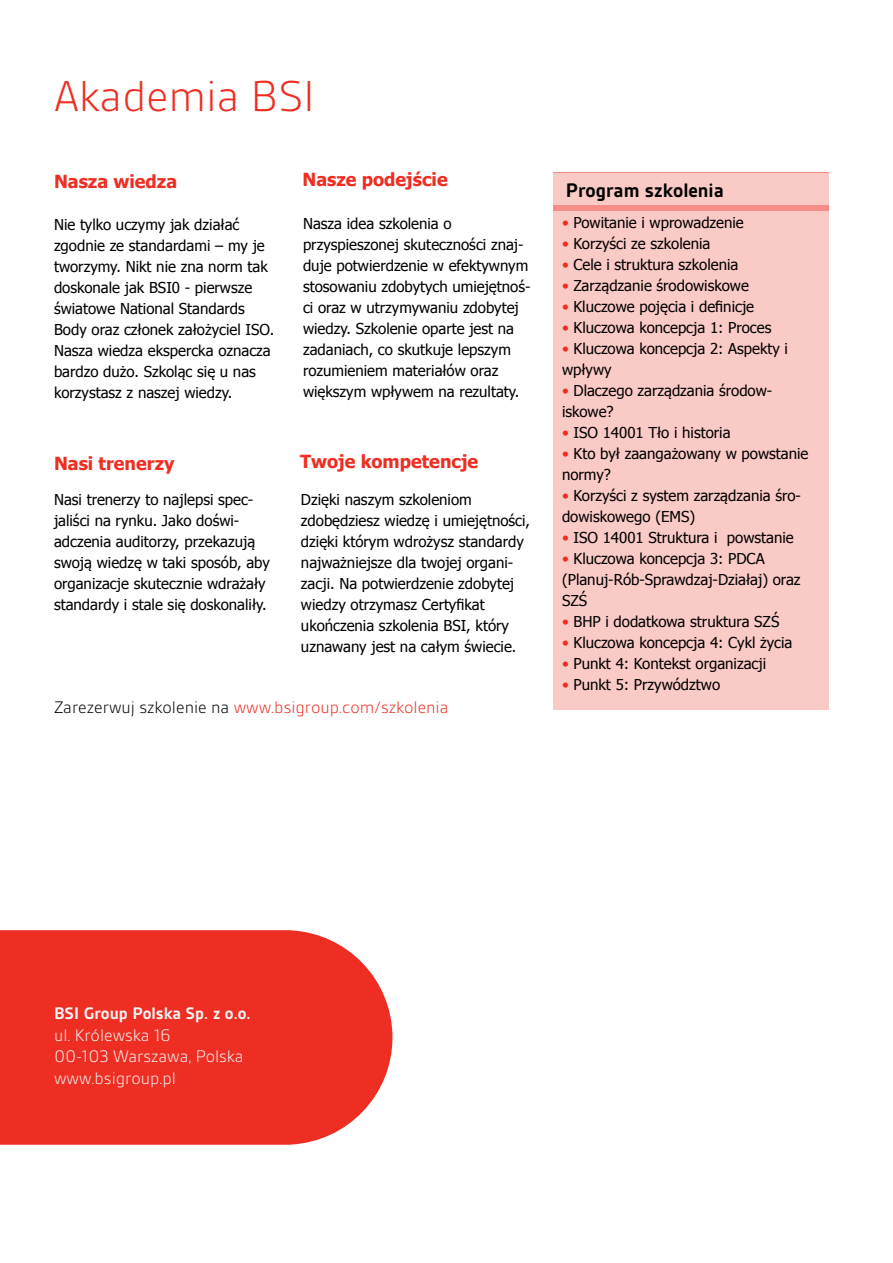
<style>
.page{position:relative;width:893px;height:1263px;background:#fff}
.page>*{position:absolute;margin:0;border:0;box-sizing:border-box;transform-origin:0 0}
.t1{font:300 46.5px "BSI Gesta";color:#ee2e22}
.t2{font:700 21px "BSI Gesta";color:#000}
.t3{font:700 18px "Tahoma";color:#ee2e22}
.t4{font:300 18px "BSI Gesta";color:#f2f3f4}
.t5{font:300 18px "BSI Gesta";color:#ee2e22}
.t6{font:700 18px "BSI Gesta";color:#f2f3f4}
.t7{font:15px/21px "Tahoma";color:#000}
.s1{color:#000}
.s2{color:#ee2e22}
</style>
<div class="page">
<div style="left:0;top:930px;width:392px;height:215px;background:#ee2e22"></div>
<div style="left:553px;top:173px;width:280px;height:31px;background:#facac7"></div>
<div style="left:553px;top:212px;width:276px;height:499px;background:#facac7"></div>
<p class="t1" style="left:54px;top:73px;width:262px">Akademia BSI</p>
<p class="t3" style="left:54px;top:169px;width:125px">Nasza wiedza</p>
<p class="t3" style="left:302px;top:167px;width:147px">Nasze podejście</p>
<p class="t7" style="left:54px;top:213px;width:222px">Nie tylko uczymy jak działać zgodnie ze standardami – my je tworzymy. Nikt nie zna norm tak doskonale jak BSI0 - pierwsze światowe National Standards<br>Body oraz członek założyciel ISO.<br>Nasza wiedza ekspercka oznacza bardzo dużo. Szkoląc się u nas korzystasz z naszej wiedzy.</p>
<p class="t7" style="left:303px;top:212px;width:229px">Nasza idea szkolenia o przyspieszonej skuteczności znaj&shy;duje potwierdzenie w efektywnym stosowaniu zdobytych umiejętnoś&shy;ci oraz w utrzymywaniu zdobytej wiedzy. Szkolenie oparte jest na zadaniach, co skutkuje lepszym rozumieniem materiałów oraz większym wpływem na rezultaty.</p>
<p class="t3" style="left:54px;top:451px;width:122px">Nasi trenerzy</p>
<p class="t3" style="left:300px;top:449px;width:180px">Twoje kompetencje</p>
<p class="t7" style="left:54px;top:488px;width:217px">Nasi trenerzy to najlepsi spec&shy;jaliści na rynku. Jako doświ&shy;adczenia auditorzy, przekazują swoją wiedzę w taki sposób, aby organizacje skutecznie wdrażały standardy i stale się doskonaliły.</p>
<p class="t7" style="left:301px;top:488px;width:231px">Dzięki naszym szkoleniom zdobędziesz wiedzę i umiejętności, dzięki którym wdrożysz standardy najważniejsze dla twojej organi&shy;zacji. Na potwierdzenie zdobytej wiedzy otrzymasz Certyfikat ukończenia szkolenia BSI, który uznawany jest na całym świecie.</p>
<p class="t5" style="left:54px;top:698px;width:396px"><span class="s1">Zarezerwuj szkolenie na</span> www.bsigroup.com/szkolenia</p>
<p class="t2" style="left:566px;top:179px;width:159px">Program szkolenia</p>
<p class="t7" style="left:562px;top:212px;width:183px"><span class="s2">•</span> Powitanie i wprowadzenie</p>
<p class="t7" style="left:562px;top:233px;width:150px"><span class="s2">•</span> Korzyści ze szkolenia</p>
<p class="t7" style="left:562px;top:254px;width:178px"><span class="s2">•</span> Cele i struktura szkolenia</p>
<p class="t7" style="left:562px;top:275px;width:188px"><span class="s2">•</span> Zarządzanie środowiskowe</p>
<p class="t7" style="left:562px;top:296px;width:194px"><span class="s2">•</span> Kluczowe pojęcia i definicje</p>
<p class="t7" style="left:562px;top:317px;width:211px"><span class="s2">•</span> Kluczowa koncepcja 1: Proces</p>
<p class="t7" style="left:562px;top:338px;width:227px"><span class="s2">•</span> Kluczowa koncepcja 2: Aspekty i wpływy</p>
<p class="t7" style="left:562px;top:380px;width:212px"><span class="s2">•</span> Dlaczego zarządzania środow&shy;iskowe?</p>
<p class="t7" style="left:562px;top:422px;width:170px"><span class="s2">•</span> ISO 14001 Tło i historia</p>
<p class="t7" style="left:562px;top:443px;width:248px"><span class="s2">•</span> Kto był zaangażowany w powstanie normy?</p>
<p class="t7" style="left:562px;top:485px;width:241px"><span class="s2">•</span> Korzyści z system zarządzania śro&shy;dowiskowego (EMS)</p>
<p class="t7" style="left:562px;top:527px;width:233px"><span class="s2">•</span> ISO 14001 Struktura i powstanie</p>
<p class="t7" style="left:562px;top:548px;width:240px"><span class="s2">•</span> Kluczowa koncepcja 3: PDCA (Planuj-Rób-Sprawdzaj-Działaj) oraz<br>SZŚ</p>
<p class="t7" style="left:562px;top:611px;width:219px"><span class="s2">•</span> BHP i dodatkowa struktura SZŚ</p>
<p class="t7" style="left:562px;top:632px;width:232px"><span class="s2">•</span> Kluczowa koncepcja 4: Cykl życia</p>
<p class="t7" style="left:562px;top:653px;width:206px"><span class="s2">•</span> Punkt 4: Kontekst organizacji</p>
<p class="t7" style="left:562px;top:674px;width:160px"><span class="s2">•</span> Punkt 5: Przywództwo</p>
<p class="t6" style="left:54px;top:1004px;width:198px">BSI Group Polska Sp. z o.o.</p>
<p class="t4" style="left:54px;top:1025px;width:118px">ul. Królewska 16</p>
<p class="t4" style="left:54px;top:1047px;width:191px">00-103 Warszawa, Polska</p>
<p class="t4" style="left:54px;top:1069px;width:124px">www.bsigroup.pl</p>
</div>
